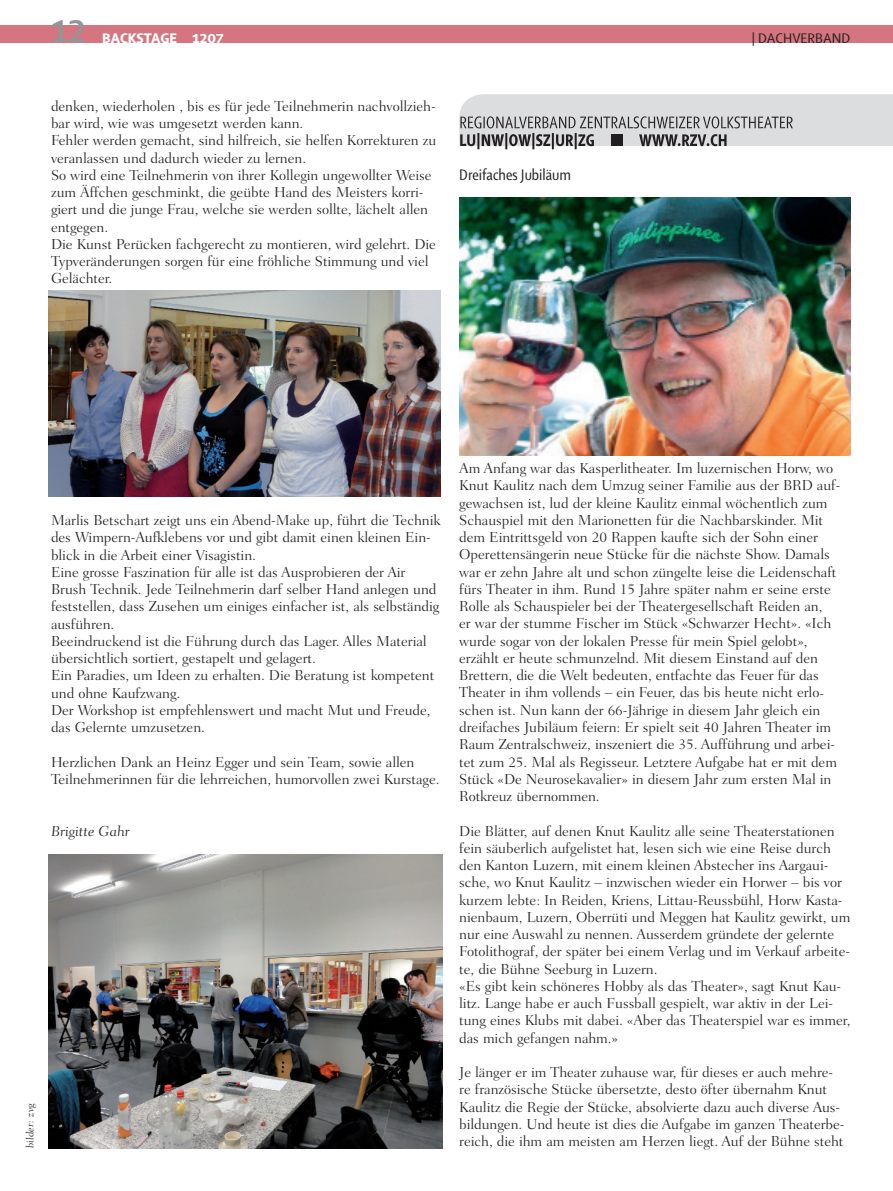
<style>
.page{position:relative;width:893px;height:1191px;background:#fff}
.page>*{position:absolute;margin:0;border:0;box-sizing:border-box;transform-origin:0 0}
.t1{font:700 36px "Shaker 2";color:#939598}
.t2{font:condensed 16.5px "Shaker 2";color:#231f20}
.t3{font:800 15px "Shaker 2";color:#fff}
.t4{font:15px "Shaker 2";color:#231f20}
.t5{font:300 14.7px/17.2px "Fairfield LH";letter-spacing:-.005em;color:#231f20}
.t6{font:300 14.7px "Fairfield LH Caption";letter-spacing:-.005em;color:#231f20}
.t7{font:300 10.5px "Fairfield LH Caption";letter-spacing:.02em;color:#231f20}
</style>
<div class="page">
<div style="left:0;top:26px;width:893px;height:17px;background:#d57580"></div>
<svg style="left:459px;top:94px;width:434px;height:55px;background:#c9cacb"></svg>
<div style="left:611px;top:134px;width:12px;height:12px;background:#231f20"></div>
<img style="left:49px;top:290px;width:391px;height:206px">
<img style="left:49px;top:855px;width:393px;height:293px">
<img style="left:459px;top:197px;width:391px;height:259px">
<h1 class="t1" style="left:51px;top:7px;width:37px">12</h1>
<p class="t3" style="left:102px;top:28px;width:123px">BACKSTAGE 1207</p>
<p class="t4" style="left:751px;top:28px;width:101px">| DACHVERBAND</p>
<p class="t5" style="left:51px;top:97px;width:387px">denken, wiederholen , bis es für jede Teilnehmerin nachvollzieh&shy;bar wird, wie was umgesetzt werden kann.<br>Fehler werden gemacht, sind hilfreich, sie helfen Korrekturen zu veranlassen und dadurch wieder zu lernen.<br>So wird eine Teilnehmerin von ihrer Kollegin ungewollter Weise zum Äffchen geschminkt, die geübte Hand des Meisters korri&shy;giert und die junge Frau, welche sie werden sollte, lächelt allen entgegen.<br>Die Kunst Perücken fachgerecht zu montieren, wird gelehrt. Die Typveränderungen sorgen für eine fröhliche Stimmung und viel Gelächter.</p>
<p class="t2" style="left:459px;top:164px;width:113px">Dreifaches Jubiläum</p>
<p class="t5" style="left:51px;top:511px;width:391px">Marlis Betschart zeigt uns ein Abend-Make up, führt die Technik des Wimpern-Aufklebens vor und gibt damit einen kleinen Ein&shy;blick in die Arbeit einer Visagistin.<br>Eine grosse Faszination für alle ist das Ausprobieren der Air Brush Technik. Jede Teilnehmerin darf selber Hand anlegen und feststellen, dass Zusehen um einiges einfacher ist, als selbständig ausführen.<br>Beeindruckend ist die Führung durch das Lager. Alles Material übersichtlich sortiert, gestapelt und gelagert.<br>Ein Paradies, um Ideen zu erhalten. Die Beratung ist kompetent und ohne Kaufzwang.<br>Der Workshop ist empfehlenswert und macht Mut und Freude, das Gelernte umzusetzen.</p>
<p class="t5" style="left:51px;top:753px;width:390px">Herzlichen Dank an Heinz Egger und sein Team, sowie allen<br>Teilnehmerinnen für die lehrreichen, humorvollen zwei Kurstage.</p>
<p class="t6" style="left:51px;top:822px;width:80px">Brigitte Gahr</p>
<p class="t7" style="left:24px;top:1148px;width:47px;rotate:-90deg">bilder: zvg</p>
<p class="t5" style="left:459px;top:460px;width:383px">Am Anfang war das Kasperlitheater. Im luzernischen Horw, wo Knut Kaulitz nach dem Umzug seiner Familie aus der BRD auf&shy;gewachsen ist, lud der kleine Kaulitz einmal wöchentlich zum Schauspiel mit den Marionetten für die Nachbarskinder. Mit dem Eintrittsgeld von 20 Rappen kaufte sich der Sohn einer Operettensängerin neue Stücke für die nächste Show. Damals war er zehn Jahre alt und schon züngelte leise die Leidenschaft fürs Theater in ihm. Rund 15 Jahre später nahm er seine erste Rolle als Schauspieler bei der Theatergesellschaft Reiden an,<br>er war der stumme Fischer im Stück «Schwarzer Hecht». «Ich wurde sogar von der lokalen Presse für mein Spiel gelobt», erzählt er heute schmunzelnd. Mit diesem Einstand auf den Brettern, die die Welt bedeuten, entfachte das Feuer für das Theater in ihm vollends – ein Feuer, das bis heute nicht erlo&shy;schen ist. Nun kann der 66-Jährige in diesem Jahr gleich ein dreifaches Jubiläum feiern: Er spielt seit 40 Jahren Theater im Raum Zentralschweiz, inszeniert die 35. Aufführung und arbei&shy;tet zum 25. Mal als Regisseur. Letztere Aufgabe hat er mit dem Stück «De Neurosekavalier» in diesem Jahr zum ersten Mal in Rotkreuz übernommen.</p>
<p class="t5" style="left:459px;top:822px;width:393px">Die Blätter, auf denen Knut Kaulitz alle seine Theaterstationen fein säuberlich aufgelistet hat, lesen sich wie eine Reise durch den Kanton Luzern, mit einem kleinen Abstecher ins Aargaui&shy;sche, wo Knut Kaulitz – inzwischen wieder ein Horwer – bis vor kurzem lebte: In Reiden, Kriens, Littau-Reussbühl, Horw Kasta&shy;nienbaum, Luzern, Oberrüti und Meggen hat Kaulitz gewirkt, um nur eine Auswahl zu nennen. Ausserdem gründete der gelernte Fotolithograf, der später bei einem Verlag und im Verkauf arbeite&shy;te, die Bühne Seeburg in Luzern.<br>«Es gibt kein schöneres Hobby als das Theater», sagt Knut Kau&shy;litz. Lange habe er auch Fussball gespielt, war aktiv in der Lei&shy;tung eines Klubs mit dabei. «Aber das Theaterspiel war es immer, das mich gefangen nahm.»</p>
<p class="t5" style="left:459px;top:1063px;width:387px">Je länger er im Theater zuhause war, für dieses er auch mehre&shy;re französische Stücke übersetzte, desto öfter übernahm Knut Kaulitz die Regie der Stücke, absolvierte dazu auch diverse Aus&shy;bildungen. Und heute ist dies die Aufgabe im ganzen Theaterbe&shy;reich, die ihm am meisten am Herzen liegt. Auf der Bühne steht</p>
</div>
